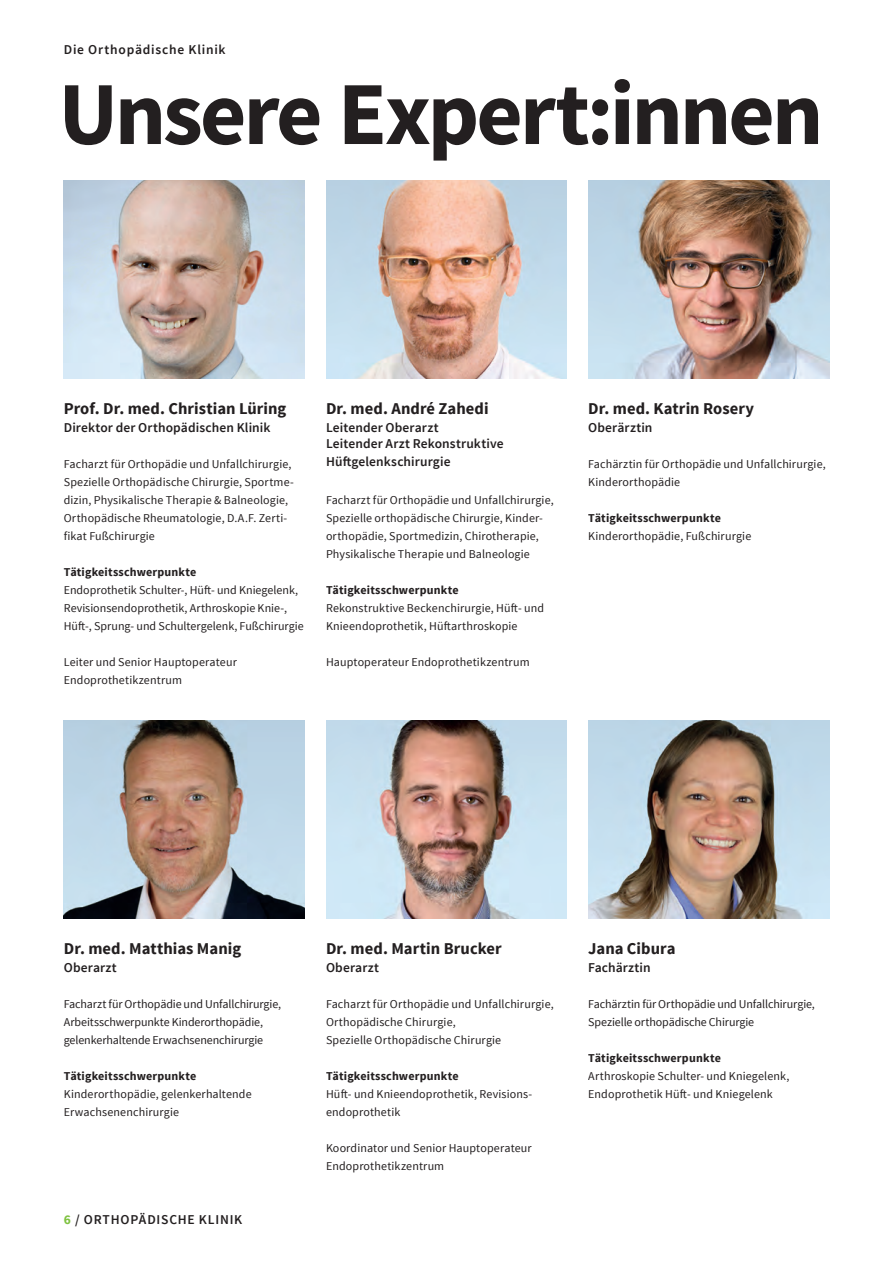
<style>
.page{position:relative;width:893px;height:1263px;background:#fff}
.page>*{position:absolute;margin:0;border:0;box-sizing:border-box;transform-origin:0 0}
.t1{font:700 90px "Source Sans Pro";letter-spacing:-.035em;color:#231f20}
.t2{font:700 16.5px "Source Sans Pro";letter-spacing:.005em;color:#231f20}
.t3{font:600 13.5px/16.2px "Source Sans Pro";letter-spacing:.01em;color:#231f20}
.t4{font:600 13.5px "Source Sans Pro";letter-spacing:.06em;color:#231f20}
.t5{font:600 13.5px "Source Sans Pro";letter-spacing:.055em;color:#231f20}
.t6{font:12px/18px "Source Sans Pro";letter-spacing:.01em;color:#231f20}
.t7{font:12px/18px "Source Sans Pro";letter-spacing:-.01em;color:#231f20}
.t8{font:700 12px "Source Sans Pro";letter-spacing:.015em;color:#231f20}
.s1{font-weight:700;color:#7fc241}
</style>
<div class="page">
<img style="left:588px;top:180px;width:241px;height:198px">
<img style="left:588px;top:720px;width:241px;height:198px">
<img style="left:64px;top:180px;width:241px;height:198px">
<img style="left:64px;top:720px;width:241px;height:198px">
<img style="left:326px;top:180px;width:241px;height:198px">
<img style="left:326px;top:720px;width:241px;height:198px">
<p class="t4" style="left:64px;top:41px;width:163px">Die Orthopädische Klinik</p>
<h1 class="t1" style="left:58px;top:56px;width:766px">Unsere Expert:innen</h1>
<h2 class="t2" style="left:64px;top:398px;width:224px">Prof. Dr. med. Christian Lüring</h2>
<p class="t3" style="left:64px;top:420px;width:208px">Direktor der Orthopädischen Klinik</p>
<p class="t6" style="left:64px;top:455px;width:232px">Facharzt für Orthopädie und Unfallchirurgie, Spezielle Orthopädische Chirurgie, Sportme&shy;dizin, Physikalische Therapie &amp; Balneologie, Orthopädische Rheumatologie, D.A.F. Zerti&shy;fikat Fußchirurgie</p>
<p class="t8" style="left:64px;top:564px;width:134px">Tätigkeitsschwerpunkte</p>
<p class="t6" style="left:64px;top:581px;width:242px">Endoprothetik Schulter-, Hüft- und Kniegelenk,<br>Revisionsendoprothetik, Arthroskopie Knie-,<br>Hüft-, Sprung- und Schultergelenk, Fußchirurgie</p>
<p class="t6" style="left:64px;top:653px;width:175px">Leiter und Senior Hauptoperateur<br>Endoprothetikzentrum</p>
<h2 class="t2" style="left:326px;top:398px;width:164px">Dr. med. André Zahedi</h2>
<p class="t3" style="left:326px;top:420px;width:179px">Leitender Oberarzt<br>Leitender Arzt Rekonstruktive</p>
<p class="t3" style="left:326px;top:454px;width:126px">-Hüft-gelenkschirurgie</p>
<p class="t6" style="left:326px;top:491px;width:229px">Facharzt für Orthopädie und Unfallchirurgie, Spezielle orthopädische Chirurgie, Kinder&shy;orthopädie, Sportmedizin, Chirotherapie, Physikalische Therapie und Balneologie</p>
<p class="t8" style="left:326px;top:582px;width:134px">Tätigkeitsschwerpunkte</p>
<p class="t6" style="left:326px;top:599px;width:220px">Rekonstruktive Beckenchirurgie, Hüft- und<br>Knieendoprothetik, Hüftarthroskopie</p>
<p class="t6" style="left:326px;top:653px;width:205px">Hauptoperateur Endoprothetikzentrum</p>
<h2 class="t2" style="left:588px;top:398px;width:167px">Dr. med. Katrin Rosery</h2>
<p class="t3" style="left:588px;top:420px;width:66px">Oberärztin</p>
<p class="t6" style="left:588px;top:455px;width:239px">Fachärztin für Orthopädie und Unfallchirurgie,<br>Kinderorthopädie</p>
<p class="t8" style="left:588px;top:510px;width:134px">Tätigkeitsschwerpunkte</p>
<p class="t6" style="left:588px;top:527px;width:165px">Kinderorthopädie, Fußchirurgie</p>
<h2 class="t2" style="left:64px;top:938px;width:179px">Dr. med. Matthias Manig</h2>
<p class="t3" style="left:64px;top:960px;width:54px">Oberarzt</p>
<p class="t7" style="left:64px;top:995px;width:219px">Facharzt für Orthopädie und Unfallchirurgie,<br>Arbeitsschwerpunkte Kinderorthopädie, gelenkerhaltende Erwachsenenchirurgie</p>
<p class="t8" style="left:64px;top:1068px;width:134px">Tätigkeitsschwerpunkte</p>
<p class="t6" style="left:64px;top:1085px;width:189px">Kinderorthopädie, gelenkerhaltende<br>Erwachsenenchirurgie</p>
<p class="t5" style="left:64px;top:1211px;width:180px"><span class="s1">6</span> / ORTHOPÄDISCHE KLINIK</p>
<h2 class="t2" style="left:326px;top:938px;width:177px">Dr. med. Martin Brucker</h2>
<p class="t3" style="left:326px;top:960px;width:54px">Oberarzt</p>
<p class="t6" style="left:326px;top:995px;width:229px">Facharzt für Orthopädie und Unfallchirurgie,<br>Orthopädische Chirurgie,<br>Spezielle Orthopädische Chirurgie</p>
<p class="t8" style="left:326px;top:1068px;width:134px">Tätigkeitsschwerpunkte</p>
<p class="t6" style="left:326px;top:1085px;width:207px">Hüft- und Knieendoprothetik, Revisions&shy;endoprothetik</p>
<p class="t6" style="left:326px;top:1139px;width:207px">Koordinator und Senior Hauptoperateur<br>Endoprothetikzentrum</p>
<h2 class="t2" style="left:588px;top:938px;width:89px">Jana Cibura</h2>
<p class="t3" style="left:588px;top:960px;width:64px">Fachärztin</p>
<p class="t7" style="left:588px;top:995px;width:228px">Fachärztin für Orthopädie und Unfallchirurgie,<br>Spezielle orthopädische Chirurgie</p>
<p class="t8" style="left:588px;top:1050px;width:134px">Tätigkeitsschwerpunkte</p>
<p class="t6" style="left:588px;top:1067px;width:203px">Arthroskopie Schulter- und Kniegelenk,<br>Endoprothetik Hüft- und Kniegelenk</p>
</div>
